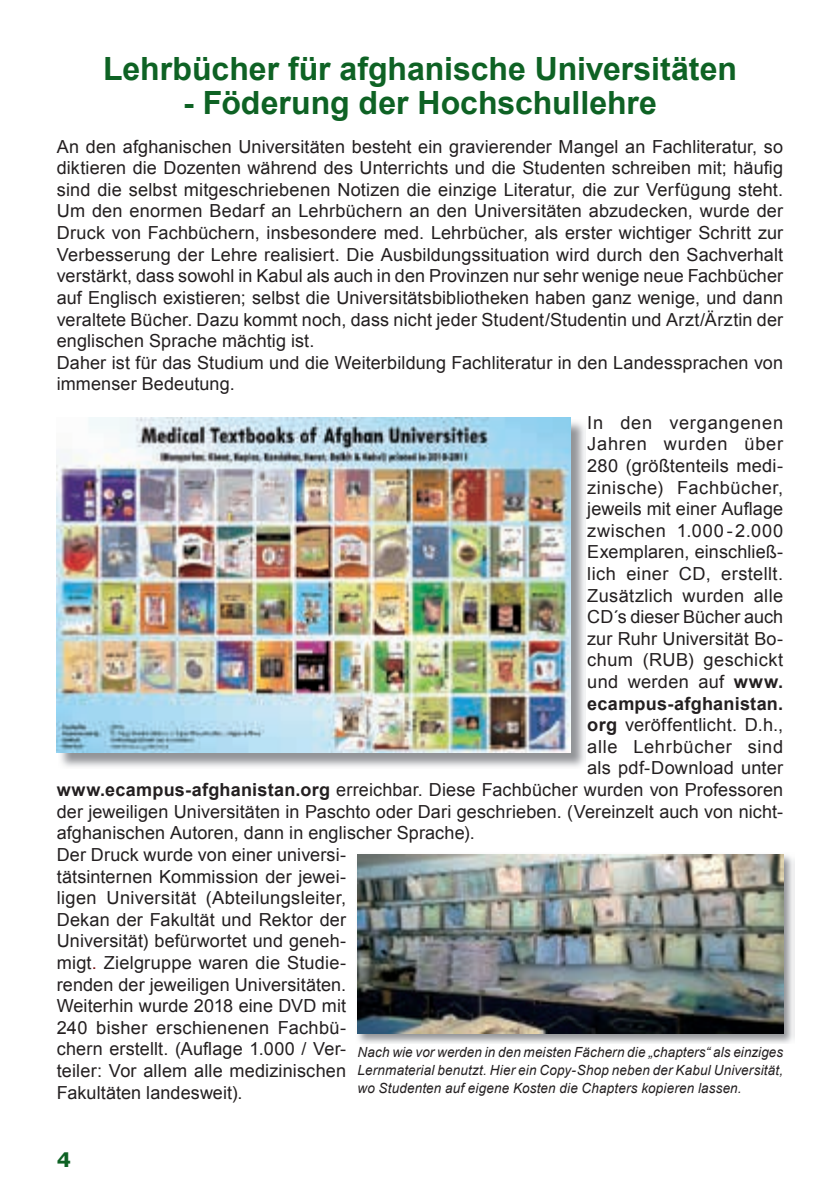
<style>
.page{position:relative;width:840px;height:1191px;background:#fff}
.page>*{position:absolute;margin:0;border:0;box-sizing:border-box;transform-origin:0 0}
.t1{font:700 32px "Arial";color:#0e6224}
.t2{font:700 20px "Verdana";color:#0e6224}
.t3{font:18px/21.6px "Arial";letter-spacing:.01em;color:#231f20}
.t4{font:18px "Arial";letter-spacing:.035em;color:#231f20}
.t5{font:18px "Arial";letter-spacing:.045em;color:#231f20}
.t6{font:700 18px "Arial";letter-spacing:.015em;color:#231f20}
.t7{font:18px "Arial";letter-spacing:.04em;color:#231f20}
.t8{font:italic 14px/18px "Arial";letter-spacing:.015em;color:#231f20;text-align:justify;scale:.96 1}
.s1{font-weight:700}
.s2{color:#7a1113}
</style>
<div class="page">
<img style="left:58px;top:419px;width:527px;height:348px">
<img style="left:57px;top:418px;width:513px;height:334px">
<img style="left:357px;top:854px;width:436px;height:189px">
<img style="left:357px;top:854px;width:425px;height:179px">
<h1 class="t1" style="left:103px;top:47px;width:635px">Lehrbücher für afghanische Universitäten</h1>
<h1 class="t1" style="left:183px;top:81px;width:475px">- Föderung der Hochschullehre</h1>
<p class="t3" style="left:57px;top:136px;width:727px">An den afghanischen Universitäten besteht ein gravierender Mangel an Fachliteratur, so diktieren die Dozenten während des Unterrichts und die Studenten schreiben mit; häufig sind die selbst mitgeschriebenen Notizen die einzige Literatur, die zur Verfügung steht.<br>Um den enormen Bedarf an Lehrbüchern an den Universitäten abzudecken, wurde der Druck von Fachbüchern, insbesondere med. Lehrbücher, als erster wichtiger Schritt zur Verbesserung der Lehre realisiert. Die Ausbildungssituation wird durch den Sachverhalt verstärkt, dass sowohl in Kabul als auch in den Provinzen nur sehr wenige neue Fachbücher auf Englisch existieren; selbst die Universitätsbibliotheken haben ganz wenige, und dann veraltete Bücher. Dazu kommt noch, dass nicht jeder Student/Studentin und Arzt/Ärztin der englischen Sprache mächtig ist.<br>Daher ist für das Studium und die Weiterbildung Fachliteratur in den Landessprachen von immenser Bedeutung.</p>
<p class="t5" style="left:587px;top:410px;width:197px">In den vergangenen</p>
<p class="t5" style="left:587px;top:432px;width:197px">Jahren wurden über</p>
<p class="t3" style="left:587px;top:455px;width:197px">280 (größtenteils medi-</p>
<p class="t4" style="left:587px;top:475px;width:197px">zinische) Fachbücher,</p>
<p class="t3" style="left:587px;top:498px;width:197px">jeweils mit einer Auflage</p>
<p class="t4" style="left:587px;top:518px;width:197px">zwischen 1.000 -2.000</p>
<p class="t3" style="left:587px;top:541px;width:197px">Exemplaren, einschließ-</p>
<p class="t3" style="left:587px;top:563px;width:197px">lich einer CD, erstellt.</p>
<p class="t3" style="left:587px;top:584px;width:197px">Zusätzlich wurden alle</p>
<p class="t3" style="left:587px;top:606px;width:197px">CD´s dieser Bücher auch</p>
<p class="t3" style="left:587px;top:628px;width:197px">zur Ruhr Universität Bo-</p>
<p class="t3" style="left:587px;top:649px;width:197px">chum (RUB) geschickt</p>
<p class="t3" style="left:587px;top:671px;width:197px">und werden auf <span class="s1">www.</span></p>
<p class="t6" style="left:587px;top:691px;width:197px">ecampus-afghanistan.</p>
<p class="t3" style="left:587px;top:714px;width:197px"><span class="s1">org</span> veröffentlicht. D.h.,</p>
<p class="t7" style="left:587px;top:734px;width:197px">alle Lehrbücher sind</p>
<p class="t3" style="left:587px;top:757px;width:197px">als pdf-Download unter</p>
<p class="t3" style="left:57px;top:779px;width:727px"><span class="s1">www.ecampus-afghanistan.org</span> erreichbar. Diese Fachbücher wurden von Professoren</p>
<p class="t3" style="left:57px;top:800px;width:727px">der jeweiligen Universitäten in Paschto oder Dari geschrieben. (Vereinzelt auch von nicht-</p>
<p class="t3" style="left:57px;top:822px;width:419px">afghanischen Autoren, dann in englischer Sprache).</p>
<p class="t3" style="left:57px;top:844px;width:291px">Der Druck wurde von einer universi-</p>
<p class="t3" style="left:57px;top:865px;width:291px">tätsinternen Kommission der jewei-</p>
<p class="t3" style="left:57px;top:887px;width:291px">ligen Universität (Abteilungsleiter,</p>
<p class="t3" style="left:57px;top:908px;width:291px">Dekan der Fakultät und Rektor der</p>
<p class="t3" style="left:57px;top:930px;width:291px">Universität) befürwortet und geneh-</p>
<p class="t3" style="left:57px;top:952px;width:291px">migt<span class="s2">.</span> Ziel gruppe waren die Studie-</p>
<p class="t3" style="left:57px;top:973px;width:291px">renden der jeweiligen Universitäten.</p>
<p class="t3" style="left:57px;top:995px;width:291px">Weiterhin wurde 2018 eine DVD mit</p>
<p class="t3" style="left:57px;top:1016px;width:291px">240 bisher erschienenen Fachbü-</p>
<p class="t3" style="left:57px;top:1038px;width:291px">chern erstellt. (Auflage 1.000 / Ver-</p>
<p class="t3" style="left:57px;top:1060px;width:291px">teiler: Vor allem alle medizinischen</p>
<p class="t3" style="left:57px;top:1081px;width:187px">Fakultäten landesweit).</p>
<p class="t8" style="left:357px;top:1043px;width:444px">Nach wie vor werden in den meisten Fächern die „chapters“ als einziges Lernmaterial benutzt. Hier ein Copy-Shop neben der Kabul Universität, wo Studenten auf eigene Kosten die Chapters kopieren lassen.</p>
<p class="t2" style="left:57px;top:1145px;width:16px">4</p>
</div>
